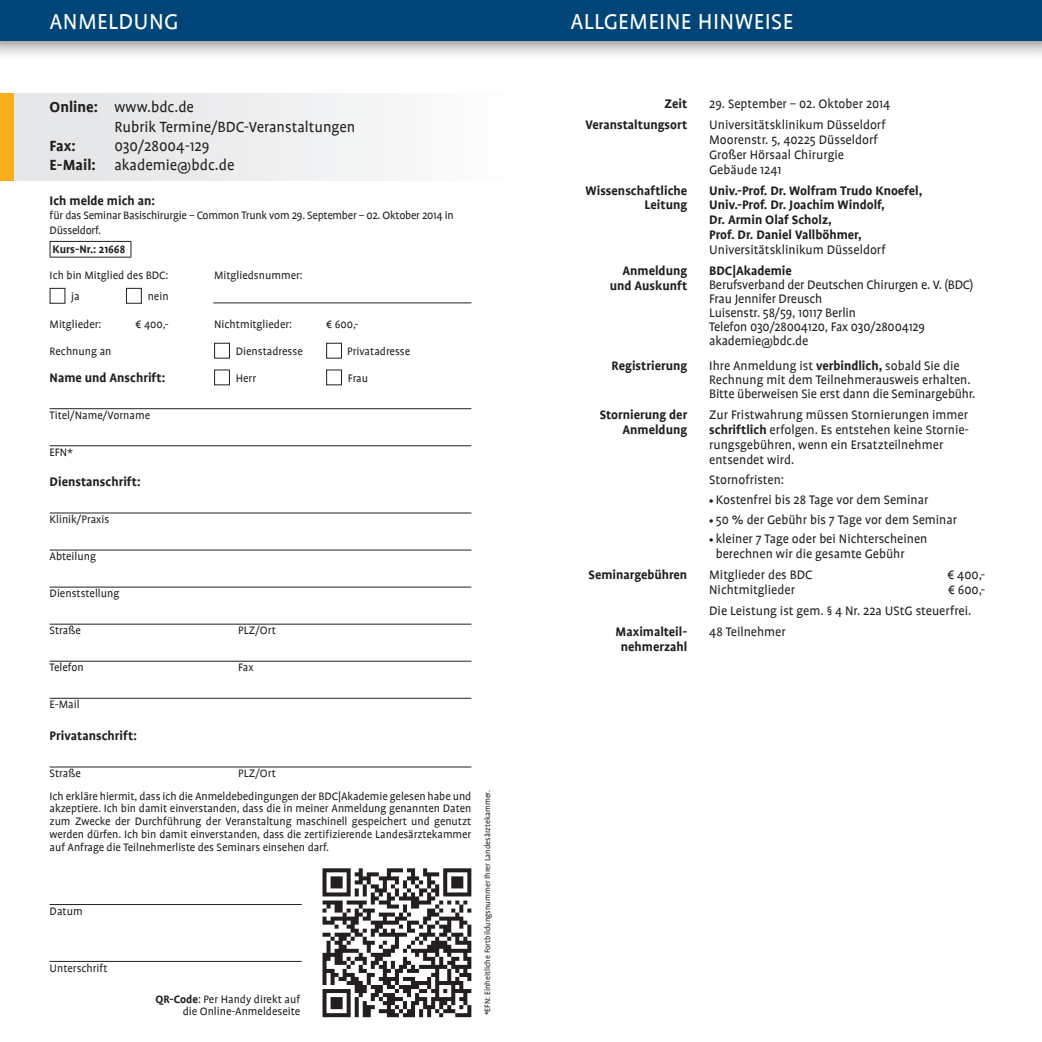
<style>
.page{position:relative;width:1042px;height:1042px;background:#fff}
.page>*{position:absolute;margin:0;border:0;box-sizing:border-box;transform-origin:0 0}
.t1{font:24.5px "Profile";letter-spacing:.015em;color:#fff}
.t2{font:16.62px/19.2px "Profile";color:#231f20}
.t3{font:700 16.62px "Profile";color:#231f20}
.t4{font:14px/14.9px "Profile";color:#231f20}
.t5{font:700 14px/14.9px "Profile";color:#231f20;text-align:right}
.t6{font:12.25px/12.8px "Profile";color:#231f20;text-align:right}
.t7{font:12.25px/14.7px "Profile";letter-spacing:-.02em;color:#231f20}
.t8{font:700 12.25px "Profile";color:#231f20}
.t9{font:8.75px "Profile";color:#231f20}
.s1{font-weight:700}
.s2{font-weight:700;font-size:10.5px}
</style>
<div class="page">
<div style="left:0;top:0;width:1042px;height:60px;background:#231f20;opacity:.33"></div>
<div style="left:0;top:93px;width:521px;height:88px;background:linear-gradient(to right,#e2e3e5,#fdfdfd)"></div>
<div style="left:0;top:0;width:1042px;height:40px;background:#004577"></div>
<div style="left:0;top:93px;width:13px;height:88px;background:#faaf18"></div>
<hr style="left:213px;top:303px;width:258px;height:1px;background:#231f20">
<hr style="left:50px;top:408px;width:421px;height:1px;background:#231f20">
<hr style="left:50px;top:445px;width:421px;height:1px;background:#231f20">
<hr style="left:50px;top:513px;width:421px;height:1px;background:#231f20">
<hr style="left:50px;top:550px;width:421px;height:1px;background:#231f20">
<hr style="left:50px;top:587px;width:421px;height:1px;background:#231f20">
<hr style="left:50px;top:624px;width:421px;height:1px;background:#231f20">
<hr style="left:50px;top:661px;width:421px;height:1px;background:#231f20">
<hr style="left:50px;top:698px;width:421px;height:1px;background:#231f20">
<hr style="left:50px;top:767px;width:421px;height:1px;background:#231f20">
<hr style="left:50px;top:904px;width:252px;height:1px;background:#231f20">
<hr style="left:50px;top:961px;width:252px;height:1px;background:#231f20">
<hr style="left:50px;top:241px;width:81px;height:1px;background:#231f20">
<svg style="left:50px;top:242px;width:1px;height:15px"></svg>
<svg style="left:130px;top:242px;width:1px;height:15px"></svg>
<hr style="left:50px;top:257px;width:81px;height:1px;background:#231f20">
<div style="left:50px;top:288px;width:15px;height:16px;border:1px solid #231f20"></div>
<div style="left:126px;top:288px;width:16px;height:16px;border:1px solid #231f20"></div>
<div style="left:214px;top:343px;width:16px;height:15px;border:1px solid #231f20"></div>
<div style="left:326px;top:343px;width:16px;height:15px;border:1px solid #231f20"></div>
<div style="left:214px;top:369px;width:16px;height:16px;border:1px solid #231f20"></div>
<div style="left:326px;top:369px;width:16px;height:16px;border:1px solid #231f20"></div>
<svg style="left:322px;top:868px;width:149px;height:149px"></svg>
<h1 class="t1" style="left:50px;top:9px;width:43px">Anmeldu</h1>
<h1 class="t1" style="left:149px;top:9px;width:31px">ng</h1>
<p class="t2" style="left:114px;top:98px;width:242px;text-indent:-65px"><span class="s1">Online:</span> www.bdc.de<br>Rubrik Termine/BDC-Veranstaltungen</p>
<p class="t3" style="left:50px;top:137px;width:28px">Fax:</p>
<p class="t2" style="left:50px;top:136px;width:186px;text-indent:65px">030/28004-129<br><span class="s1">E-Mail:</span> akademie@bdc.de</p>
<p class="t5" style="left:50px;top:193px;width:107px">Ich melde mich an:</p>
<p class="t7" style="left:50px;top:208px;width:406px">für das Seminar Basischirurgie – Common Trunk vom 29. September – 02. Oktober 2014 in<br>Düsseldorf.</p>
<p class="t8" style="left:53px;top:243px;width:74px">Kurs-Nr.: 21668</p>
<p class="t6" style="left:50px;top:269px;width:120px">Ich bin Mitglied des BDC:</p>
<p class="t6" style="left:214px;top:269px;width:90px">Mitgliedsnummer:</p>
<p class="t6" style="left:71px;top:290px;width:10px">ja</p>
<p class="t6" style="left:148px;top:290px;width:22px">nein</p>
<p class="t6" style="left:50px;top:318px;width:53px">Mitglieder:</p>
<p class="t6" style="left:135px;top:318px;width:61px">€ 400,- N</p>
<p class="t6" style="left:222px;top:318px;width:72px">ichtmitglieder:</p>
<p class="t6" style="left:326px;top:318px;width:34px">€ 600,-</p>
<p class="t6" style="left:50px;top:345px;width:63px">Rechnung an</p>
<p class="t6" style="left:236px;top:345px;width:68px">Dienstadresse</p>
<p class="t6" style="left:347px;top:345px;width:65px">Privatadresse</p>
<p class="t5" style="left:50px;top:370px;width:117px">Name und Anschrift:</p>
<p class="t6" style="left:236px;top:372px;width:22px">Herr</p>
<p class="t6" style="left:348px;top:372px;width:22px">Frau</p>
<p class="t6" style="left:50px;top:409px;width:102px">Titel/N ame/Vorname</p>
<p class="t6" style="left:50px;top:446px;width:25px">EFN*</p>
<p class="t5" style="left:50px;top:474px;width:93px">Dienstanschrift:</p>
<p class="t6" style="left:50px;top:513px;width:61px">Klinik/Praxis</p>
<p class="t6" style="left:50px;top:550px;width:48px">Abteilung</p>
<p class="t6" style="left:50px;top:587px;width:71px">Dienststellung</p>
<p class="t6" style="left:50px;top:624px;width:33px">Straße</p>
<p class="t6" style="left:238px;top:624px;width:39px">P LZ/Ort</p>
<p class="t6" style="left:50px;top:661px;width:36px">Telefon</p>
<p class="t6" style="left:238px;top:661px;width:17px">Fax</p>
<p class="t6" style="left:50px;top:698px;width:32px">E-Mail</p>
<p class="t5" style="left:50px;top:728px;width:89px">Privatanschrift:</p>
<p class="t6" style="left:50px;top:767px;width:33px">Straße</p>
<p class="t6" style="left:50px;top:762px;width:423px;line-height:22.6px;text-align:center">P LZ/Ort<br>Ich erkläre hiermit, dass ich die Anmeldebedingungen der BDC|Akademie gelesen habe und</p>
<p class="t6" style="left:50px;top:802px;width:423px;text-align:justify">akzeptiere. Ich bin damit einverstanden, dass die in meiner Anmeldung genannten Daten zum Zwecke der Durchführung der Veranstaltung maschinell gespeichert und genutzt werden dürfen. Ich bin damit einverstanden, dass die zertifizierende Landesärztekammer auf Anfrage die Teilnehmerliste des Seminars einsehen darf.</p>
<p class="t6" style="left:50px;top:904px;width:35px">Datum</p>
<p class="t6" style="left:50px;top:961px;width:60px">Unterschrift</p>
<p class="t6" style="left:156px;top:992px;width:146px"><span class="s1">QR-Code</span>: Per Handy direkt auf die Online-Anmeldeseite</p>
<p class="t9" style="left:483px;top:1015px;width:227px;rotate:-90deg">*EFN: Einheitliche Fortbildungsnummer I hrer Landesärztekammer.</p>
<h1 class="t1" style="left:570px;top:9px;width:212px">Allgemeine Hinweise</h1>
<p class="t5" style="left:664px;top:96px;width:24px">Zeit</p>
<p class="t4" style="left:709px;top:96px;width:183px">29. September – 02. Oktober 2014</p>
<p class="t5" style="left:586px;top:117px;width:103px">Veranstaltungsort</p>
<p class="t4" style="left:709px;top:117px;width:178px">Universitätsklinikum Düsseldorf<br>Moorenstr. 5, 40225 Düsseldorf<br>Großer Hörsaal Chirurgie<br>Gebäude 1241</p>
<p class="t5" style="left:585px;top:183px;width:103px">Wissenschaftliche<br>Leitung</p>
<p class="t5" style="left:709px;top:183px;width:215px;text-align:left">Univ.-Prof. Dr. Wolfram Trudo Knoefel,<br>Univ.-Prof. Dr. Joachim Windolf,<br>Dr. Armin Olaf Scholz,<br>Prof. Dr. Daniel Vallböhmer,</p>
<p class="t4" style="left:709px;top:242px;width:178px">Universitätsklinikum Düsseldorf</p>
<p class="t5" style="left:610px;top:263px;width:79px">Anmeldung und Auskunft</p>
<p class="t5" style="left:709px;top:263px;width:84px">BDC|Akademie</p>
<p class="t4" style="left:709px;top:278px;width:266px;line-height:14px">Berufsverband der Deutschen Chirurgen e. V. (BDC)<br>Frau Jennifer Dreusch<br>Luisenstr. 58/59, 10117 Berlin<br>Telefon 030/28004120, Fax 030/28004129 akademie@bdc.de</p>
<p class="t5" style="left:611px;top:359px;width:77px">Registrierung</p>
<p class="t4" style="left:709px;top:359px;width:268px;line-height:14px">I hre Anmeldung ist <span class="s1">verbindlich,</span> sobald Sie die<br>Rechnung mit dem Teilnehmerausweis erhalten.<br>Bitte überweisen Sie erst dann die Seminargebühr.</p>
<p class="t5" style="left:600px;top:408px;width:89px">Stornierung der<br>Anmeldung</p>
<p class="t4" style="left:709px;top:408px;width:261px">Zur Fristwahrung müssen Stornierungen immer <span class="s1">schriftlich</span> erfolgen. Es entstehen keine Stornie&shy;rungsgebühren, wenn ein Ersatzteilnehmer entsendet wird.</p>
<p class="t4" style="left:709px;top:472px;width:76px">Stornofristen:</p>
<p class="t4" style="left:709px;top:492px;width:221px"><span class="s2">•</span> Kostenfrei bis 28 Tage vor dem Seminar</p>
<p class="t4" style="left:709px;top:512px;width:249px"><span class="s2">•</span> 50 % der Gebühr bis 7 Tage vor dem Seminar</p>
<p class="t4" style="left:716px;top:532px;width:213px;text-indent:-7px"><span class="s2">•</span> kleiner 7 Tage oder bei N ichterscheinen berechnen wir die gesamte Gebühr</p>
<p class="t5" style="left:588px;top:567px;width:100px">Seminargebühren</p>
<p class="t4" style="left:709px;top:568px;width:105px">Mitglieder des BDC</p>
<p class="t4" style="left:947px;top:568px;width:39px">€ 400,-</p>
<p class="t4" style="left:709px;top:582px;width:87px">N ichtmitglieder</p>
<p class="t4" style="left:709px;top:579px;width:278px;line-height:21px;text-indent:239px">€ 600,-<br>Die Leistung ist gem. § 4 N r. 22a UStG steuerfrei.</p>
<p class="t5" style="left:616px;top:624px;width:73px;text-align:center">Maximalteil&shy;nehmerzahl</p>
<p class="t4" style="left:709px;top:624px;width:78px">48 Teilnehmer</p>
</div>
